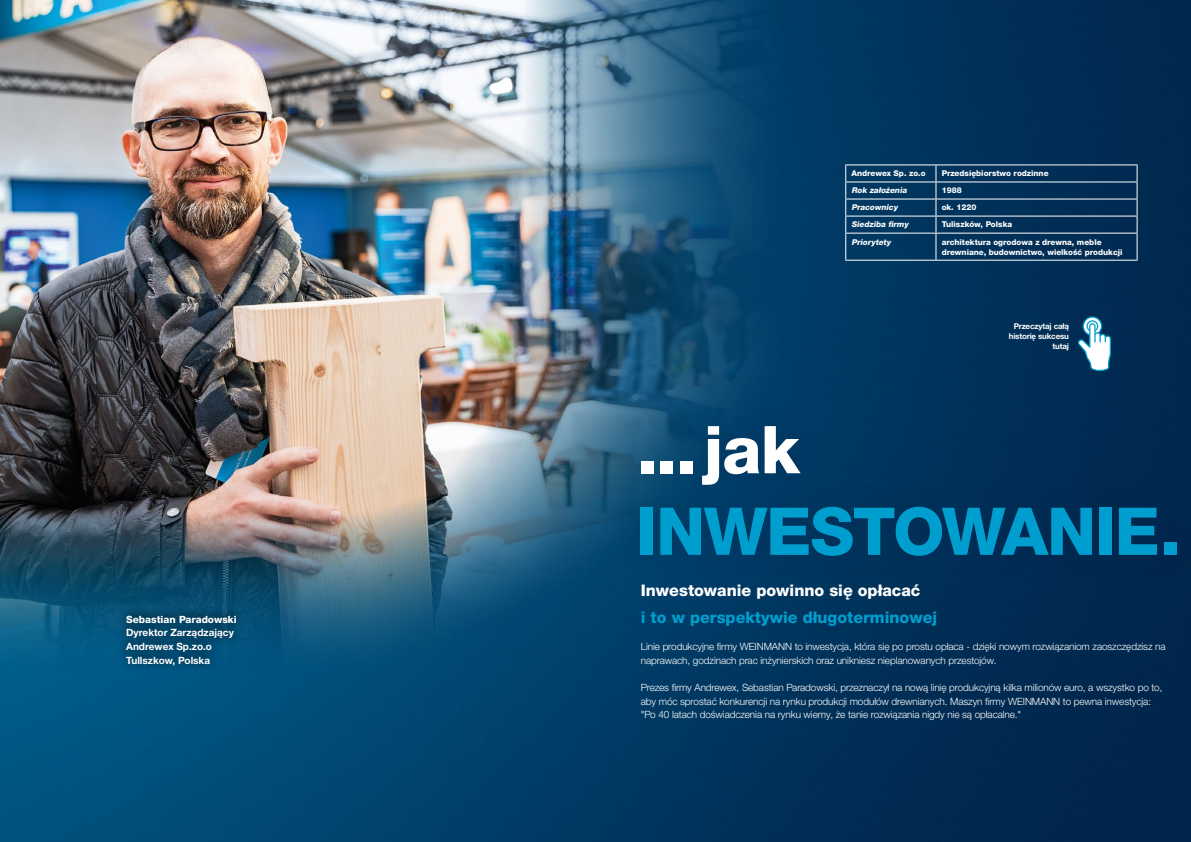
<style>
.page{position:relative;width:1191px;height:842px;background:#fff}
.page>*{position:absolute;margin:0;border:0;box-sizing:border-box;transform-origin:0 0}
.t1{font:800 66px "Helvetica Neue LTW1 G";letter-spacing:-.02em;color:#009ece}
.t2{font:800 66px "Helvetica Neue LTW1 G";color:#fff}
.t3{font:800 16px "Helvetica Neue LTW1 G";color:#009dcc}
.t4{font:800 16px "Helvetica Neue LTW1 G";color:#fff}
.t5{font:300 10px/13.6px "Helvetica Neue LTW1 G";letter-spacing:-.01em;color:#fff}
.t6{font:700 10px/13.6px "Helvetica Neue LTW1 G";color:#fff}
.t7{font:800 10px "Helvetica Neue LTW1 G";color:#fff}
.t8{font:800 8px/10px "Helvetica Neue LTW1 G";color:#fff}
.t9{font:italic 800 8px "Helvetica Neue LTW1 G";color:#fff}
.t10{font:700 8px/10px "Helvetica Neue LTW1 G";letter-spacing:-.02em;color:#fff;text-align:right}
</style>
<div class="page">
<img style="left:0;top:0;width:1191px;height:842px">
<img style="left:0;top:0;width:805px;height:683px">
<div style="left:117px;top:606px;width:128px;height:67px;background:#000;opacity:.85"></div>
<div style="left:616px;top:402px;width:575px;height:178px;background:#00214a;opacity:.27"></div>
<hr style="left:845px;top:164px;width:91px;height:1px;background:#fff">
<hr style="left:936px;top:164px;width:201px;height:1px;background:#fff">
<hr style="left:845px;top:181px;width:91px;height:1px;background:#fff">
<hr style="left:936px;top:181px;width:201px;height:1px;background:#fff">
<hr style="left:845px;top:199px;width:91px;height:1px;background:#fff">
<hr style="left:936px;top:199px;width:201px;height:1px;background:#fff">
<hr style="left:845px;top:216px;width:91px;height:1px;background:#fff">
<hr style="left:936px;top:216px;width:201px;height:1px;background:#fff">
<hr style="left:845px;top:233px;width:91px;height:1px;background:#fff">
<svg style="left:845px;top:165px;width:1px;height:95px"></svg>
<hr style="left:936px;top:233px;width:201px;height:1px;background:#fff">
<svg style="left:935px;top:165px;width:1px;height:95px"></svg>
<svg style="left:1136px;top:165px;width:1px;height:95px"></svg>
<hr style="left:845px;top:260px;width:91px;height:1px;background:#fff">
<hr style="left:936px;top:260px;width:201px;height:1px;background:#fff">
<svg style="left:1077px;top:316px;width:34px;height:55px"></svg>
<p class="t7" style="left:126px;top:613px;width:112px">Sebastian Paradowski</p>
<p class="t6" style="left:126px;top:626px;width:109px">Dyrektor Zarządzający<br>Andrewex Sp.zo.o<br>Tullszkow, Polska</p>
<p class="t8" style="left:851px;top:168px;width:76px">Andrewex Sp. zo.o</p>
<p class="t8" style="left:941px;top:168px;width:108px">Przedsiębiorstwo rodzinne</p>
<p class="t9" style="left:851px;top:186px;width:59px">Rok założenia</p>
<p class="t8" style="left:941px;top:186px;width:22px">1988</p>
<p class="t9" style="left:851px;top:203px;width:48px">Pracownicy</p>
<p class="t8" style="left:941px;top:203px;width:36px">ok. 1220</p>
<p class="t9" style="left:851px;top:220px;width:58px">Siedziba firmy</p>
<p class="t8" style="left:941px;top:220px;width:72px">Tuliszków, Polska</p>
<p class="t9" style="left:851px;top:237px;width:41px">Priorytety</p>
<p class="t8" style="left:941px;top:237px;width:182px">architektura ogrodowa z drewna, meble drewniane, budownictwo, wielkość produkcji</p>
<p class="t10" style="left:1008px;top:321px;width:62px">Przeczytaj całą historię sukcesu tutaj</p>
<h1 class="t2" style="left:636px;top:411px;width:165px">...jak</h1>
<h1 class="t1" style="left:636px;top:492px;width:545px">INWESTOWANIE.</h1>
<h2 class="t4" style="left:641px;top:580px;width:281px">Inwestowanie powinno się opłacać</h2>
<h2 class="t3" style="left:641px;top:608px;width:298px">i to w perspektywie długoterminowej</h2>
<p class="t5" style="left:641px;top:640px;width:526px">Linie produkcyjne firmy WEINMANN to inwestycja, która się po prostu opłaca - dzięki nowym rozwiązaniom zaoszczędzisz na naprawach, godzinach prac inżynierskich oraz unikniesz nieplanowanych przestojów.</p>
<p class="t5" style="left:641px;top:680px;width:523px">Prezes firmy Andrewex, Sebastian Paradowski, przeznaczył na nową linię produkcyjną kilka milionów euro, a wszystko po to, aby móc sprostać konkurencji na rynku produkcji modułów drewnianych. Maszyn firmy WEINMANN to pewna inwestycja: "Po 40 latach doświadczenia na rynku wiemy, że tanie rozwiązania nigdy nie są opłacalne."</p>
</div>
